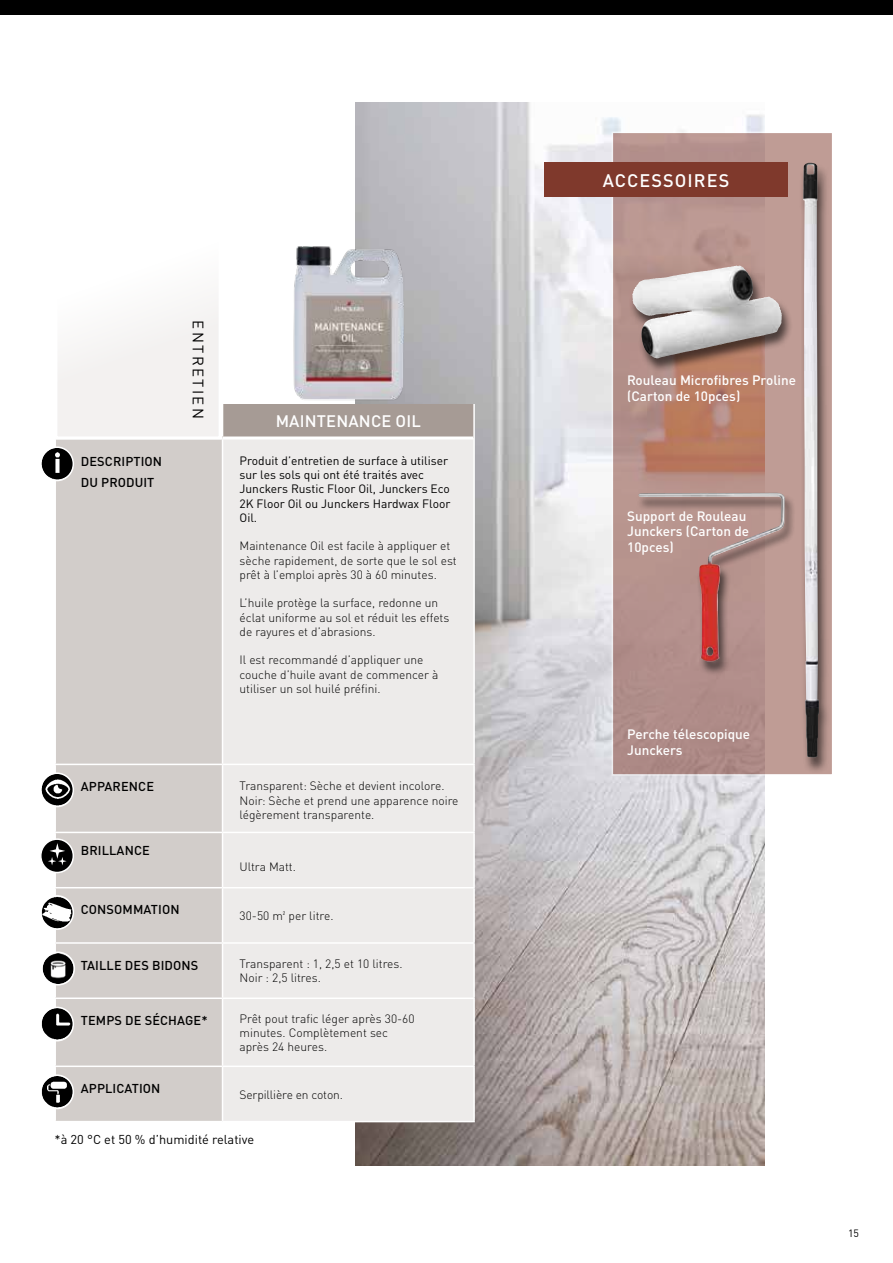
<style>
.page{position:relative;width:893px;height:1263px;background:#fff}
.page>*{position:absolute;margin:0;border:0;box-sizing:border-box;transform-origin:0 0}
.t1{font:500 18px "DIN Pro";letter-spacing:.06em;color:#fff}
.t2{font:500 16.5px "DIN Pro";letter-spacing:.01em;color:#fff}
.t3{font:15px "DIN Pro";letter-spacing:.16em;color:#000}
.t4{font:500 13.5px/15.8px "DIN Pro";color:#fff}
.t5{font:500 12.75px/21px "DIN Pro";letter-spacing:.01em;color:#000}
.t6{font:12.75px "DIN Pro";color:#000}
.t7{font:300 12px/14.2px "DIN Pro";color:#000}
.t8{font:12px/14.2px "DIN Pro";color:#000}
.t9{font:10.5px "DIN Pro";color:#000}
</style>
<div class="page">
<img style="left:355px;top:102px;width:409px;height:1064px">
<img style="left:293px;top:242px;width:125px;height:162px">
<svg style="left:612px;top:132px;width:220px;height:644px;background:#b79188"></svg>
<div style="left:223px;top:404px;width:251px;height:34px;background:#a69b95"></div>
<div style="left:56px;top:441px;width:166px;height:680px;background:#d2cdca"></div>
<div style="left:223px;top:439px;width:250px;height:682px;background:#edebea"></div>
<hr style="left:54px;top:832px;width:169px;height:1px;background:#fff">
<hr style="left:223px;top:832px;width:252px;height:1px;background:#fff">
<hr style="left:54px;top:887px;width:169px;height:1px;background:#fff">
<hr style="left:223px;top:887px;width:252px;height:1px;background:#fff">
<hr style="left:54px;top:942px;width:169px;height:2px;background:#fff">
<hr style="left:223px;top:942px;width:252px;height:2px;background:#fff">
<hr style="left:54px;top:997px;width:169px;height:2px;background:#fff">
<hr style="left:223px;top:997px;width:252px;height:2px;background:#fff">
<hr style="left:54px;top:1065px;width:169px;height:2px;background:#fff">
<hr style="left:223px;top:1065px;width:252px;height:2px;background:#fff">
<hr style="left:223px;top:1121px;width:252px;height:1px;background:#fff">
<hr style="left:473px;top:438px;width:2px;height:326px;background:#fff">
<hr style="left:54px;top:764px;width:169px;height:1px;background:#fff">
<hr style="left:223px;top:764px;width:252px;height:1px;background:#fff">
<hr style="left:473px;top:765px;width:2px;height:67px;background:#fff">
<hr style="left:473px;top:833px;width:2px;height:54px;background:#fff">
<hr style="left:473px;top:888px;width:2px;height:54px;background:#fff">
<hr style="left:473px;top:944px;width:2px;height:53px;background:#fff">
<hr style="left:473px;top:999px;width:2px;height:66px;background:#fff">
<hr style="left:473px;top:1067px;width:2px;height:54px;background:#fff">
<hr style="left:473px;top:404px;width:2px;height:34px;background:#fff">
<hr style="left:223px;top:436px;width:250px;height:3px;background:#fff">
<img style="left:43px;top:953px;width:31px;height:31px;border-radius:15px">
<div style="left:41px;top:951px;width:34px;height:34px;border:2px solid #fff;border-radius:50%"></div>
<img style="left:43px;top:446px;width:31px;height:34px">
<div style="left:40px;top:446px;width:34px;height:35px;border:2px solid #fff;border-radius:50%"></div>
<img style="left:43px;top:772px;width:31px;height:34px">
<div style="left:40px;top:772px;width:34px;height:35px;border:2px solid #fff;border-radius:50%"></div>
<img style="left:43px;top:895px;width:31px;height:34px">
<div style="left:40px;top:895px;width:34px;height:35px;border:2px solid #fff;border-radius:50%"></div>
<img style="left:43px;top:1007px;width:31px;height:34px">
<div style="left:40px;top:1007px;width:34px;height:34px;border:2px solid #fff;border-radius:50%"></div>
<img style="left:43px;top:1075px;width:31px;height:34px">
<div style="left:40px;top:1074px;width:34px;height:35px;border:2px solid #fff;border-radius:50%"></div>
<svg style="left:56px;top:301px;width:167px;height:140px"></svg>
<div style="left:799px;top:163px;width:32px;height:611px;background:#000;opacity:.6"></div>
<img style="left:803px;top:163px;width:16px;height:596px">
<div style="left:636px;top:493px;width:159px;height:183px;background:#000;opacity:.6"></div>
<img style="left:638px;top:493px;width:147px;height:169px">
<div style="left:41px;top:839px;width:32px;height:33px;background:#000;border-radius:50%"></div>
<div style="left:40px;top:838px;width:34px;height:35px;border:2px solid #fff;border-radius:50%"></div>
<svg style="left:48px;top:843px;width:19px;height:22px"></svg>
<div style="left:629px;top:267px;width:164px;height:106px;background:#000;opacity:.6"></div>
<img style="left:693px;top:266px;width:46px;height:6px">
<div style="left:0;top:0;width:893px;height:15px;background:#000"></div>
<div style="left:544px;top:163px;width:244px;height:34px;background:#7f392c"></div>
<p class="t3" style="left:210px;top:320px;width:100px;rotate:90deg">ENTRETIEN</p>
<h2 class="t2" style="left:276px;top:408px;width:147px">MAINTENANCE OIL</h2>
<p class="t5" style="left:81px;top:450px;width:83px">DESCRIPTION<br>DU PRODUIT</p>
<p class="t8" style="left:240px;top:453px;width:212px">Produit d’entretien de surface à utiliser sur les sols qui ont été traités avec<br>Junckers Rustic Floor Oil, Junckers Eco<br>2K Floor Oil ou Junckers Hardwax Floor<br>Oil.</p>
<p class="t7" style="left:240px;top:538px;width:219px">Maintenance Oil est facile à appliquer et sèche rapidement, de sorte que le sol est prêt à l’emploi après 30 à 60 minutes.</p>
<p class="t7" style="left:240px;top:595px;width:211px">L’huile protège la surface, redonne un éclat uniforme au sol et réduit les effets de rayures et d’abrasions.</p>
<p class="t7" style="left:240px;top:652px;width:200px">Il est recommandé d’appliquer une couche d’huile avant de commencer à utiliser un sol huilé préfini.</p>
<p class="t5" style="left:81px;top:775px;width:75px">APPARENCE</p>
<p class="t7" style="left:240px;top:778px;width:220px">Transparent: Sèche et devient incolore.<br>Noir: Sèche et prend une apparence noire légèrement transparente.</p>
<p class="t5" style="left:81px;top:839px;width:71px">BRILLANCE</p>
<p class="t7" style="left:240px;top:858px;width:58px">Ultra Matt.</p>
<p class="t5" style="left:81px;top:898px;width:100px">CONSOMMATION</p>
<p class="t7" style="left:240px;top:908px;width:96px">30-50 m² per litre.</p>
<p class="t5" style="left:81px;top:954px;width:119px">TAILLE DES BIDONS</p>
<p class="t7" style="left:240px;top:956px;width:165px">Transparent : 1, 2,5 et 10 litres.<br>Noir : 2,5 litres.</p>
<p class="t5" style="left:81px;top:1009px;width:128px">TEMPS DE SÉCHAGE*</p>
<p class="t7" style="left:240px;top:1010px;width:177px">Prêt pout trafic léger après 30-60 minutes. Complètement sec après 24 heures.</p>
<p class="t5" style="left:81px;top:1077px;width:81px">APPLICATION</p>
<p class="t7" style="left:240px;top:1086px;width:105px">Serpillière en coton.</p>
<p class="t6" style="left:54px;top:1130px;width:201px">*à 20 °C et 50 % d’humidité relative</p>
<h1 class="t1" style="left:603px;top:166px;width:128px">ACCESSOIRES</h1>
<p class="t4" style="left:627px;top:372px;width:170px">Rouleau Microfibres Proline (Carton de 10pces)</p>
<p class="t4" style="left:627px;top:507px;width:123px">Support de Rouleau<br>Junckers (Carton de<br>10pces)</p>
<p class="t4" style="left:627px;top:726px;width:124px">Perche télescopique<br>Junckers</p>
<p class="t9" style="left:848px;top:1225px;width:12px">15</p>
</div>
